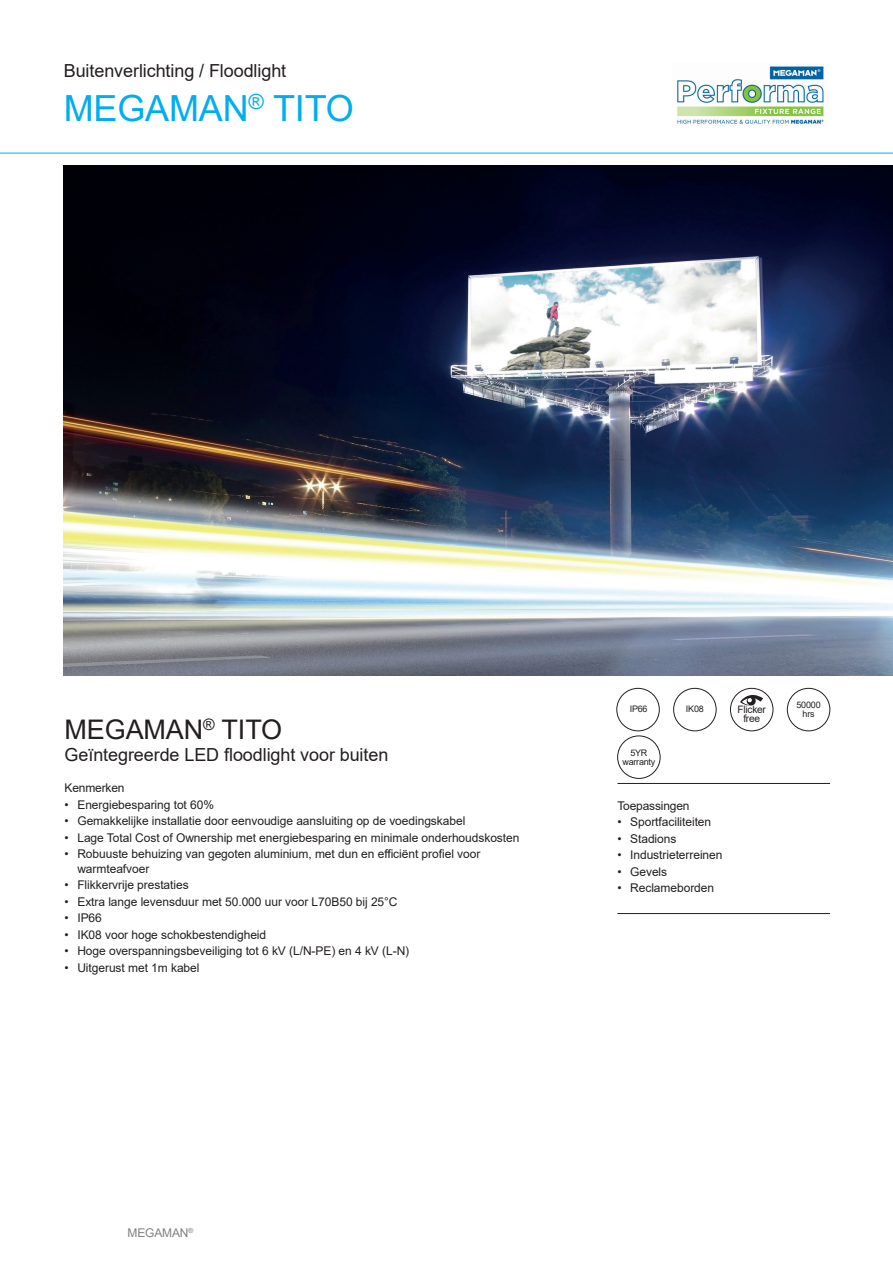
<style>
.page{position:relative;width:893px;height:1263px;background:#fff}
.page>*{position:absolute;margin:0;border:0;box-sizing:border-box;transform-origin:0 0}
.t1{font:36px "Arial";letter-spacing:-.005em;color:#00aeef}
.t2{font:27px "Arial";letter-spacing:-.005em;color:#231f20}
.t3{font:18px "Arial";letter-spacing:-.005em;color:#231f20}
.t4{font:12px/14.4px "Arial";letter-spacing:-.005em;color:#231f20}
.t5{font:12px "Arial";letter-spacing:-.015em;color:#808285}
.t6{font:10.2px/9.1px "Arial";letter-spacing:-.025em;color:#231f20;text-align:center}
.t7{font:9px/9px "Arial";letter-spacing:-.025em;color:#231f20;text-align:center}
</style>
<div class="page">
<img style="left:64px;top:166px;width:829px;height:510px">
<hr style="left:617px;top:783px;width:213px;height:1px;background:#231f20">
<hr style="left:617px;top:913px;width:213px;height:1px;background:#231f20">
<div style="left:617px;top:688px;width:42px;height:43px;border:1px solid #231f20;border-radius:50%"></div>
<div style="left:673px;top:688px;width:43px;height:43px;border:1px solid #231f20;border-radius:50%"></div>
<div style="left:787px;top:688px;width:43px;height:43px;border:1px solid #231f20;border-radius:50%"></div>
<svg style="left:740px;top:695px;width:23px;height:11px"></svg>
<div style="left:730px;top:688px;width:43px;height:43px;border:1px solid #231f20;border-radius:50%"></div>
<img style="left:677px;top:66px;width:147px;height:58px">
<div style="left:617px;top:736px;width:43px;height:43px;border:1px solid #231f20;border-radius:50%"></div>
<hr style="left:0;top:153px;width:893px;height:1px;background:#00aeef">
<h3 class="t3" style="left:64px;top:58px;width:224px">Buitenverlichting / Floodlight</h3>
<h1 class="t1" style="left:64px;top:84px;width:292px">MEGAMAN<sup>®</sup> TITO</h1>
<h2 class="t2" style="left:65px;top:711px;width:219px">MEGAMAN<sup>®</sup> TITO</h2>
<h3 class="t3" style="left:65px;top:742px;width:325px">Geïntegreerde LED floodlight voor buiten</h3>
<p class="t4" style="left:65px;top:780px;width:61px">Kenmerken</p>
<p class="t4" style="left:65px;top:797px;width:151px">• Energiebesparing tot 60%</p>
<p class="t4" style="left:65px;top:813px;width:402px">• Gemakkelijke installatie door eenvoudige aansluiting op de voedingskabel</p>
<p class="t4" style="left:65px;top:830px;width:456px">• Lage Total Cost of Ownership met energiebesparing en minimale onderhoudskosten</p>
<p class="t4" style="left:77px;top:847px;width:404px;text-indent:-13px">• Robuuste behuizing van gegoten aluminium, met dun en efficiënt profiel voor warmteafvoer</p>
<p class="t4" style="left:65px;top:877px;width:126px">• Flikkervrije prestaties</p>
<p class="t4" style="left:65px;top:894px;width:334px">• Extra lange levensduur met 50.000 uur voor L70B50 bij 25°C</p>
<p class="t4" style="left:65px;top:910px;width:39px">• IP66</p>
<p class="t4" style="left:65px;top:927px;width:203px">• IK08 voor hoge schokbestendigheid</p>
<p class="t4" style="left:65px;top:944px;width:346px">• Hoge overspanningsbeveiliging tot 6 kV (L/N-PE) en 4 kV (L-N)</p>
<p class="t4" style="left:65px;top:960px;width:136px">• Uitgerust met 1m kabel</p>
<p class="t7" style="left:630px;top:704px;width:19px">IP66</p>
<p class="t7" style="left:686px;top:704px;width:19px">IK08</p>
<p class="t7" style="left:796px;top:701px;width:26px">50000 hrs</p>
<p class="t6" style="left:737px;top:704px;width:30px">Flicker free</p>
<p class="t7" style="left:622px;top:748px;width:34px">5YR warranty</p>
<p class="t4" style="left:617px;top:798px;width:74px">Toepassingen</p>
<p class="t4" style="left:617px;top:815px;width:95px">• Sportfaciliteiten</p>
<p class="t4" style="left:617px;top:831px;width:61px">• Stadions</p>
<p class="t4" style="left:617px;top:848px;width:107px">• Industrieterreinen</p>
<p class="t4" style="left:617px;top:864px;width:51px">• Gevels</p>
<p class="t4" style="left:617px;top:881px;width:98px">• Reclameborden</p>
<p class="t5" style="left:128px;top:1224px;width:67px">MEGAMAN<sup>®</sup></p>
</div>
